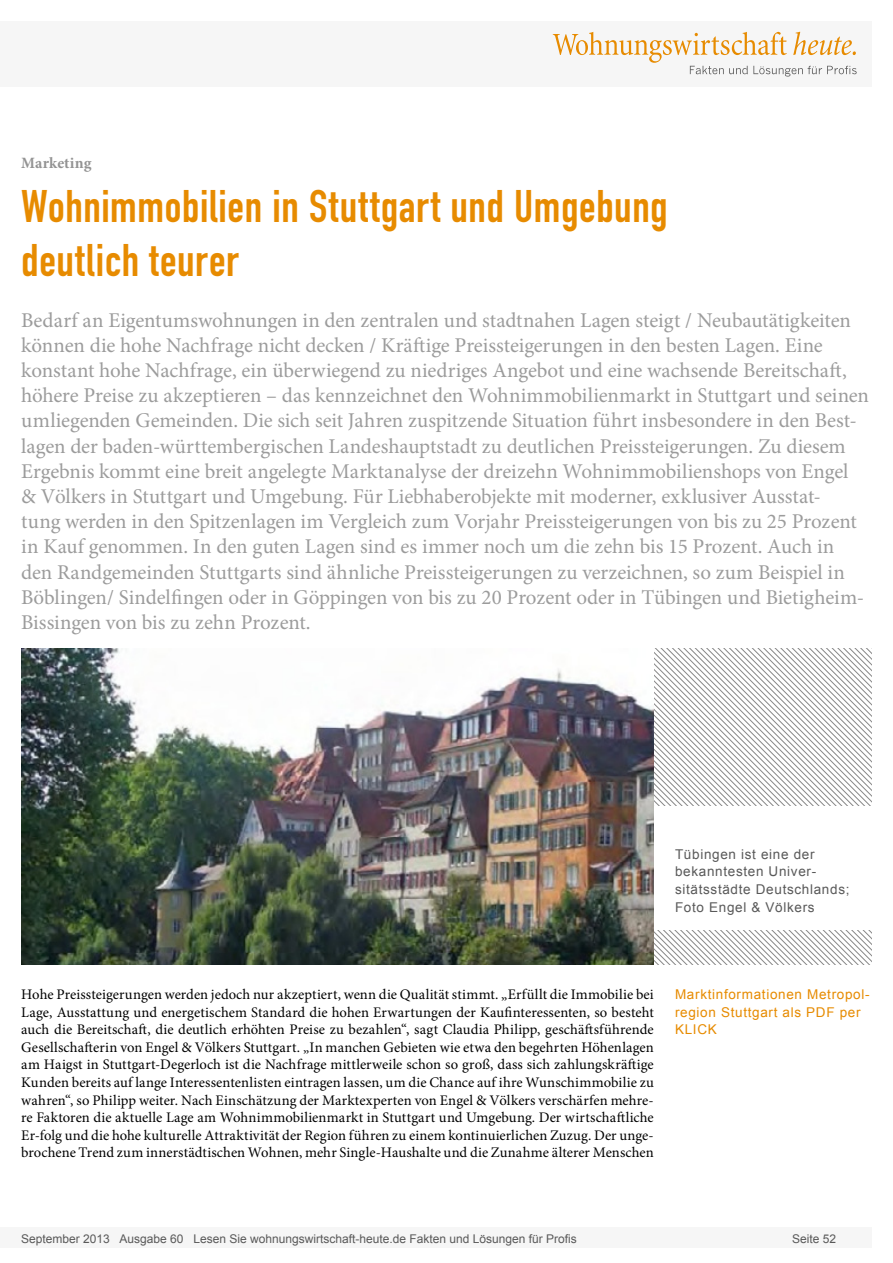
<style>
.page{position:relative;width:893px;height:1263px;background:#fff}
.page>*{position:absolute;margin:0;border:0;box-sizing:border-box;transform-origin:0 0}
.Überschrift_Groß{font:45px/54px "DIN Engschrift";letter-spacing:.015em;color:#e78b00}
.Anlesetext{font:21px/25.2px "Minion Pro";letter-spacing:-.005em;color:#9c9c9c}
.Kategorie{font:700 15.75px "Minion Pro";letter-spacing:.005em;color:#939393}
.Fließtext_erste_Zeil{font:14.7px/17.5px "Minion Pro";color:#000;text-align:justify}
.Bildunterschrift{font:13.5px/17.5px "Arial";letter-spacing:.05em;color:#595959}
.Info{font:13.5px/17.5px "Arial";letter-spacing:.05em;color:#e78b00}
.t1{font:12px "Arial";color:#595959}
</style>
<div class="page">
<div style="left:0;top:1227px;width:872px;height:20px;background:#f6f6f6"></div>
<div style="left:0;top:21px;width:872px;height:66px;background:#f6f6f6"></div>
<svg style="left:553px;top:32px;width:304px;height:45px"></svg>
<svg style="left:654px;top:648px;width:218px;height:88px"></svg>
<svg style="left:654px;top:736px;width:218px;height:228px"></svg>
<div style="left:654px;top:806px;width:237px;height:123px;background:#fff"></div>
<img style="left:21px;top:648px;width:633px;height:316px">
<p class="Kategorie" style="left:21px;top:152px;width:72px">Marketing</p>
<p class="Überschrift_Groß" style="left:21px;top:180px;width:648px">Wohnimmobilien in Stuttgart und Umgebung deutlich teurer</p>
<p class="Anlesetext" style="left:21px;top:307px;width:849px">Bedarf an Eigentumswohnungen in den zentralen und stadtnahen Lagen steigt / Neubautätigkeiten können die hohe Nachfrage nicht decken / Kräftige Preissteigerungen in den besten Lagen. Eine konstant hohe Nachfrage, ein überwiegend zu niedriges Angebot und eine wachsende Bereitschaft, höhere Preise zu akzeptieren – das kennzeichnet den Wohnimmobilienmarkt in Stuttgart und seinen umliegenden Gemeinden. Die sich seit Jahren zuspitzende Situation führt insbesondere in den Best&shy;lagen der baden-württembergischen Landeshauptstadt zu deutlichen Preissteigerungen. Zu diesem Ergebnis kommt eine breit angelegte Marktanalyse der dreizehn Wohnimmobilienshops von Engel<br>&amp; Völkers in Stuttgart und Umgebung. Für Liebhaberobjekte mit moderner, exklusiver Ausstat-<br>tung werden in den Spitzenlagen im Vergleich zum Vorjahr Preissteigerungen von bis zu 25 Prozent in Kauf genommen. In den guten Lagen sind es immer noch um die zehn bis 15 Prozent. Auch in den Randgemeinden Stuttgarts sind ähnliche Preissteigerungen zu verzeichnen, so zum Beispiel in Böblingen/ Sindelfingen oder in Göppingen von bis zu 20 Prozent oder in Tübingen und Bietigheim-Bissingen von bis zu zehn Prozent.</p>
<p class="Bildunterschrift" style="left:675px;top:845px;width:176px">Tübingen ist eine der bekanntesten Univer&shy;sitätsstädte Deutschlands;<br>Foto Engel &amp; Völkers</p>
<p class="Fließtext_erste_Zeil" style="left:21px;top:986px;width:634px">Hohe Preissteigerungen werden jedoch nur akzeptiert, wenn die Qualität stimmt. „Erfüllt die Immobilie bei Lage, Ausstattung und energetischem Standard die hohen Erwartungen der Kaufinteressenten, so besteht auch die Bereitschaft, die deutlich erhöhten Preise zu bezahlen“, sagt Claudia Philipp, geschäftsführende Gesellschafterin von Engel &amp; Völkers Stuttgart. „In manchen Gebieten wie etwa den begehrten Höhenlagen am Haigst in Stuttgart-Degerloch ist die Nachfrage mittlerweile schon so groß, dass sich zahlungskräftige Kunden bereits auf lange Interessentenlisten eintragen lassen, um die Chance auf ihre Wunschimmobilie zu wahren“, so Philipp weiter. Nach Einschätzung der Marktexperten von Engel &amp; Völkers verschärfen mehre&shy;re Faktoren die aktuelle Lage am Wohnimmobilienmarkt in Stuttgart und Umgebung. Der wirtschaftliche Er-folg und die hohe kulturelle Attraktivität der Region führen zu einem kontinuierlichen Zuzug. Der unge&shy;brochene Trend zum innerstädtischen Wohnen, mehr Single-Haushalte und die Zunahme älterer Menschen</p>
<p class="Info" style="left:675px;top:986px;width:196px">Marktinformationen Metropol&shy;region Stuttgart als PDF per<br>KLICK</p>
<p class="t1" style="left:21px;top:1230px;width:557px">September 2013 Ausgabe 60 Lesen Sie wohnungswirtschaft-heute.de Fakten und Lösungen für Profis</p>
<p class="t1" style="left:792px;top:1231px;width:46px">Seite 52</p>
</div>
